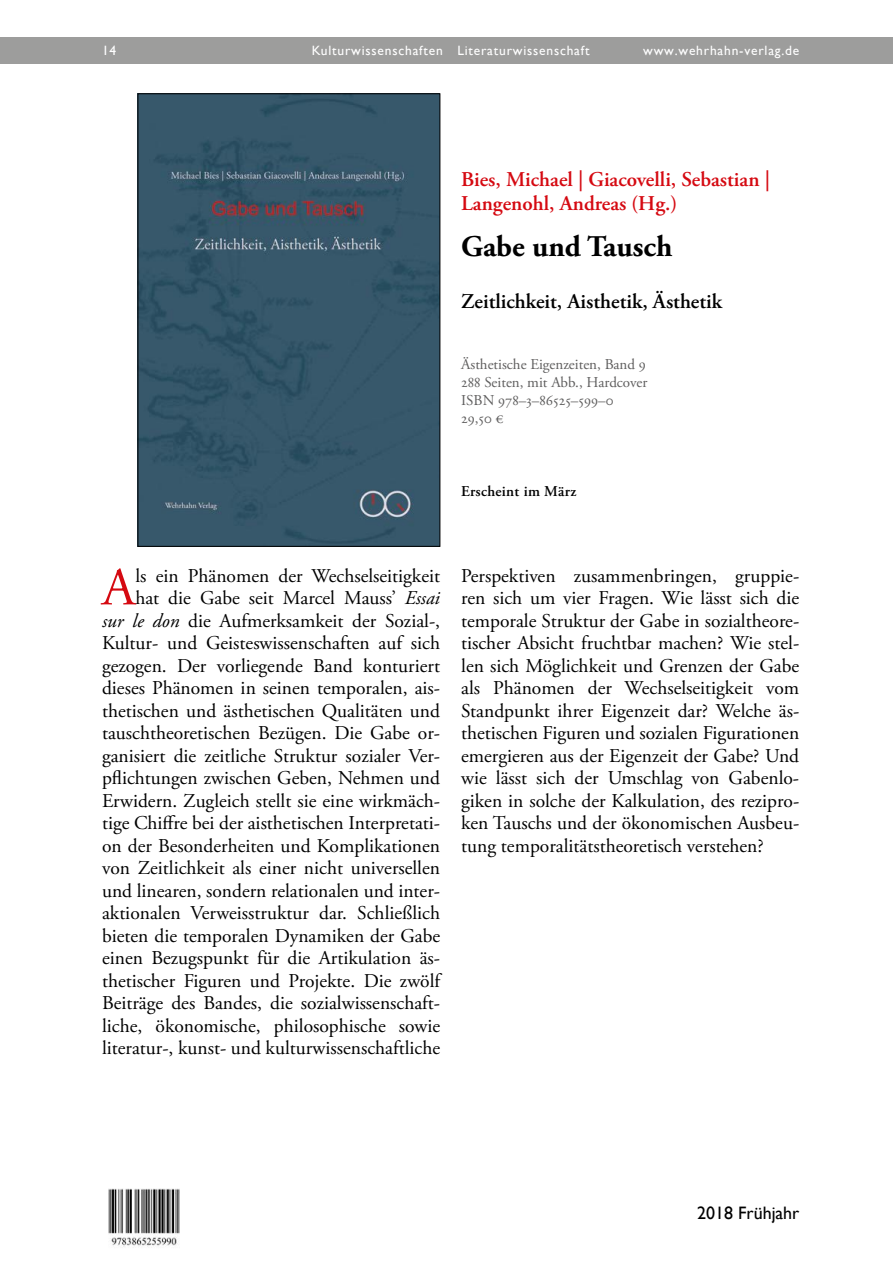
<style>
.page{position:relative;width:893px;height:1263px;background:#fff}
.page>*{position:absolute;margin:0;border:0;box-sizing:border-box;transform-origin:0 0}
.t1{font:53.4px "Adobe Garamond Pro";color:#d50911}
.t2{font:700 30px "Adobe Garamond Pro";color:#000}
.t3{font:600 21px/24px "Adobe Garamond Pro";color:#d50911}
.t4{font:600 21px "Adobe Garamond Pro";color:#000}
.t5{font:19.5px/22.5px "Adobe Garamond Pro";color:#000;text-align:right}
.t6{font:18px "Gill Sans";color:#000}
.t7{font:15px/18px "Adobe Garamond Pro";color:#5f5e5e}
.t8{font:600 15px "Adobe Garamond Pro";letter-spacing:.02em;color:#000}
.t9{font:13.5px "Gill Sans";letter-spacing:.06em;color:#fff}
.s1{font-style:italic}
</style>
<div class="page">
<div style="left:0;top:38px;width:893px;height:26px;background:#9d9d9c"></div>
<img style="left:140px;top:96px;width:298px;height:448px">
<div style="left:138px;top:94px;width:302px;height:452px;border:1px solid #000"></div>
<img style="left:108px;top:1188px;width:72px;height:59px">
<p class="t9" style="left:102px;top:43px;width:16px">14</p>
<p class="t9" style="left:643px;top:43px;width:109px">www.wehrhahn-v</p>
<p class="t9" style="left:312px;top:43px;width:279px">Kulturwissenschaften Literaturwissenschaft</p>
<p class="t9" style="left:646px;top:43px;width:156px">www.wehrhahn-verlag.de</p>
<p class="t3" style="left:461px;top:168px;width:310px">Bies, Michael | Giacovelli, Sebastian |<br>Langenohl, Andreas (Hg.)</p>
<h2 class="t2" style="left:461px;top:229px;width:213px">Gabe und Tausch</h2>
<p class="t4" style="left:461px;top:289px;width:262px">Zeitlichkeit, Aisthetik, Ästhetik</p>
<p class="t7" style="left:461px;top:356px;width:188px">Ästhetische Eigenzeiten, Band 9<br>288 Seiten, mit Abb., Hardcover<br>ISBN 978–3–86525–599–0<br>29,50 €</p>
<p class="t8" style="left:461px;top:482px;width:117px">Erscheint im März</p>
<p class="t5" style="left:102px;top:565px;width:340px">ls ein Phänomen der Wechselseitigkeit<br>hat die Gabe seit Marcel Mauss’ <span class="s1">Essai<br>sur le don</span> die Aufmerksamkeit der Sozial-, Kultur- und Geisteswissenschaften auf sich gezogen. Der vorliegende Band konturiert dieses Phänomen in seinen temporalen, ais&shy;thetischen und ästhetischen Qualitäten und tauschtheoretischen Bezügen. Die Gabe or&shy;ganisiert die zeitliche Struktur sozialer Ver&shy;pflichtungen zwischen Geben, Nehmen und Erwidern. Zugleich stellt sie eine wirkmäch&shy;tige Chiffre bei der aisthetischen Interpretati&shy;on der Besonderheiten und Komplikationen von Zeitlichkeit als einer nicht universellen und linearen, sondern relationalen und inter&shy;aktionalen Verweisstruktur dar. Schließlich bieten die temporalen Dynamiken der Gabe einen Bezugspunkt für die Artikulation äs&shy;thetischer Figuren und Projekte. Die zwölf Beiträge des Bandes, die sozialwissenschaft&shy;liche, ökonomische, philosophische sowie literatur-, kunst- und kulturwissenschaftliche</p>
<p class="t5" style="left:461px;top:565px;width:340px;text-align:justify">Perspektiven zusammenbringen, gruppie&shy;ren sich um vier Fragen. Wie lässt sich die temporale Struktur der Gabe in sozialtheore&shy;tischer Absicht fruchtbar machen? Wie stel&shy;len sich Möglichkeit und Grenzen der Gabe als Phänomen der Wechselseitigkeit vom Standpunkt ihrer Eigenzeit dar? Welche äs&shy;thetischen Figuren und sozialen Figurationen emergieren aus der Eigenzeit der Gabe? Und wie lässt sich der Umschlag von Gabenlo&shy;giken in solche der Kalkulation, des rezipro&shy;ken Tauschs und der ökonomischen Ausbeu&shy;tung temporalitätstheoretisch verstehen?</p>
<h1 class="t1" style="left:102px;top:555px;width:35px">A</h1>
<p class="t6" style="left:697px;top:1203px;width:104px">2018 Frühjahr</p>
</div>
